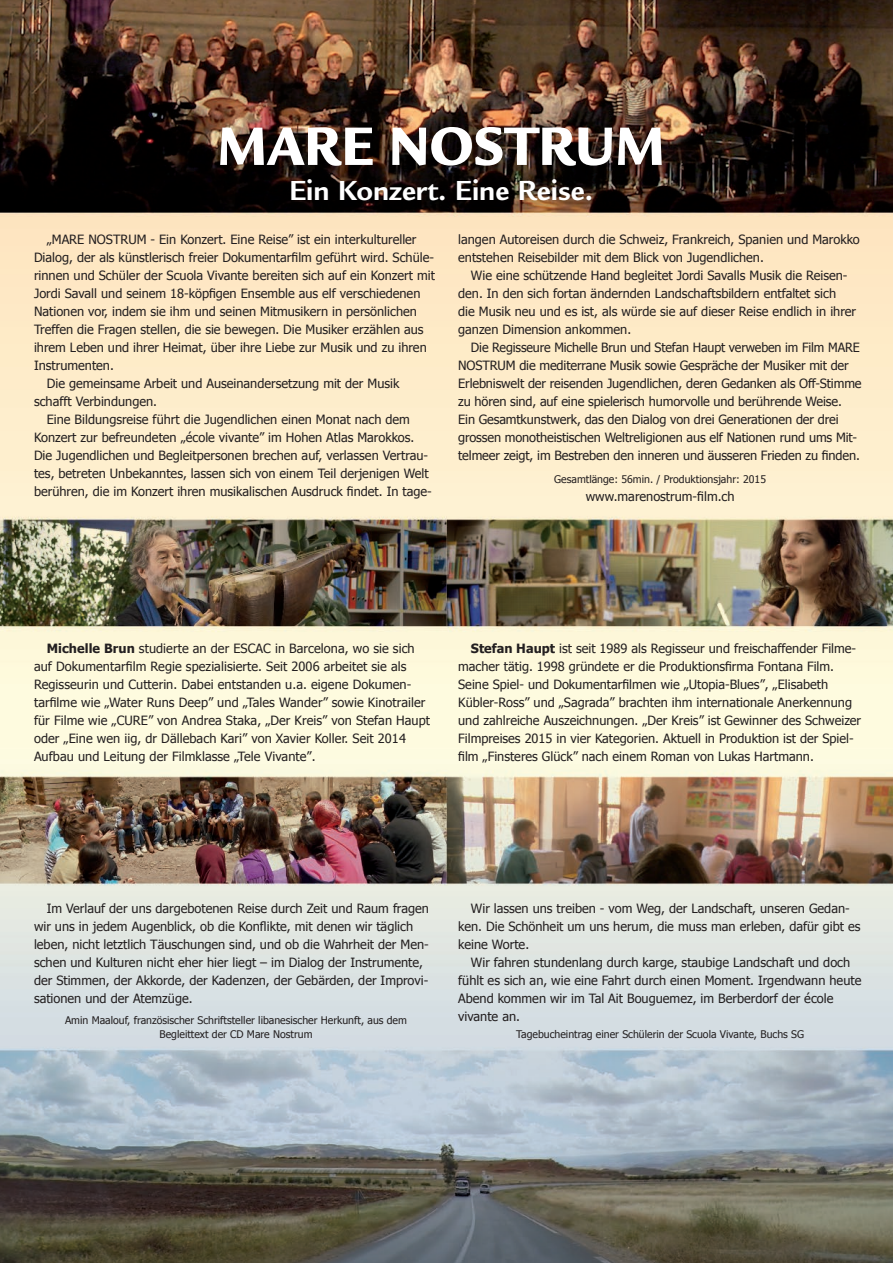
<style>
.page{position:relative;width:893px;height:1263px;background:#fff}
.page>*{position:absolute;margin:0;border:0;box-sizing:border-box;transform-origin:0 0}
.t1{font:900 58.8px "Legacy Sans Std";color:#fff;scale:.92 1}
.t2{font:700 30px "Legacy Sans Std";color:#fff}
.t3{font:12.75px/18px "Tahoma";color:#231f20}
.t4{font:10.5px "Tahoma";color:#231f20}
.s1{font-weight:700}
</style>
<div class="page">
<img style="left:0;top:0;width:893px;height:1263px">
<p class="t1" style="left:217px;top:111px;width:488px">MARE NOSTRUM</p>
<p class="t2" style="left:289px;top:173px;width:305px">Ein Konzert. Eine Reise.</p>
<p class="t3" style="left:34px;top:229px;width:402px;text-indent:13px">„MARE NOSTRUM - Ein Konzert. Eine Reiseˮ ist ein interkultureller Dialog, der als künstlerisch freier Dokumentarfilm geführt wird. Schüle&shy;rinnen und Schüler der Scuola Vivante bereiten sich auf ein Konzert mit Jordi Savall und seinem 18-köpfigen Ensemble aus elf verschiedenen Nationen vor, indem sie ihm und seinen Mitmusikern in persönlichen Treffen die Fragen stellen, die sie bewegen. Die Musiker erzählen aus ihrem Leben und ihrer Heimat, über ihre Liebe zur Musik und zu ihren Instrumenten.</p>
<p class="t3" style="left:34px;top:373px;width:367px;text-indent:13px">Die gemeinsame Arbeit und Auseinandersetzung mit der Musik schafft Verbindungen.</p>
<p class="t3" style="left:34px;top:409px;width:399px;text-indent:13px">Eine Bildungsreise führt die Jugendlichen einen Monat nach dem Konzert zur befreundeten „école vivanteˮ im Hohen Atlas Marokkos.<br>Die Jugendlichen und Begleitpersonen brechen auf, verlassen Vertrau&shy;tes, betreten Unbekanntes, lassen sich von einem Teil derjenigen Welt berühren, die im Konzert ihren musikalischen Ausdruck findet. In tage-</p>
<p class="t3" style="left:458px;top:229px;width:403px">langen Autoreisen durch die Schweiz, Frankreich, Spanien und Marokko entstehen Reisebilder mit dem Blick von Jugendlichen.</p>
<p class="t3" style="left:458px;top:265px;width:399px;text-indent:13px">Wie eine schützende Hand begleitet Jordi Savalls Musik die Reisen&shy;den. In den sich fortan ändernden Landschaftsbildern entfaltet sich<br>die Musik neu und es ist, als würde sie auf dieser Reise endlich in ihrer ganzen Dimension ankommen.</p>
<p class="t3" style="left:458px;top:337px;width:405px;text-indent:13px">Die Regisseure Michelle Brun und Stefan Haupt verweben im Film MARE NOSTRUM die mediterrane Musik sowie Gespräche der Musiker mit der Erlebniswelt der reisenden Jugendlichen, deren Gedanken als Off-Stimme zu hören sind, auf eine spielerisch humorvolle und berührende Weise.<br>Ein Gesamtkunstwerk, das den Dialog von drei Generationen der drei grossen monotheistischen Weltreligionen aus elf Nationen rund ums Mit&shy;telmeer zeigt, im Bestreben den inneren und äusseren Frieden zu finden.</p>
<p class="t4" style="left:554px;top:472px;width:213px">Gesamtlänge: 56min. / Produktionsjahr: 2015</p>
<p class="t3" style="left:586px;top:487px;width:150px">www.marenostrum-film.ch</p>
<p class="t3" style="left:47px;top:639px;width:369px"><span class="s1">Michelle Brun</span> studierte an der ESCAC in Barcelona, wo sie sich</p>
<p class="t3" style="left:34px;top:657px;width:374px">auf Dokumentarfilm Regie spezialisierte. Seit 2006 arbeitet sie als</p>
<p class="t3" style="left:34px;top:675px;width:398px">Regisseurin und Cutterin. Dabei entstanden u.a. eigene Dokumen&shy;tarfilme wie „Water Runs Deepˮ und „Tales Wanderˮ sowie Kinotrailer für Filme wie „CUREˮ von Andrea Staka, „Der Kreisˮ von Stefan Haupt oder „Eine wen iig, dr Dällebach Kariˮ von Xavier Koller. Seit 2014<br>Aufbau und Leitung der Filmklasse „Tele Vivanteˮ.</p>
<p class="t3" style="left:458px;top:639px;width:405px;text-indent:13px"><span class="s1">Stefan Haupt</span> ist seit 1989 als Regisseur und freischaffender Filme&shy;macher tätig. 1998 gründete er die Produktionsfirma Fontana Film.<br>Seine Spiel- und Dokumentarfilmen wie „Utopia-Bluesˮ, „Elisabeth Kübler-Rossˮ und „Sagradaˮ brachten ihm internationale Anerkennung und zahlreiche Auszeichnungen. „Der Kreisˮ ist Gewinner des Schweizer Filmpreises 2015 in vier Kategorien. Aktuell in Produktion ist der Spiel&shy;film „Finsteres Glückˮ nach einem Roman von Lukas Hartmann.</p>
<p class="t3" style="left:34px;top:899px;width:396px;text-indent:13px">Im Verlauf der uns dargebotenen Reise durch Zeit und Raum fragen wir uns in jedem Augenblick, ob die Konflikte, mit denen wir täglich leben, nicht letztlich Täuschungen sind, und ob die Wahrheit der Men&shy;schen und Kulturen nicht eher hier liegt – im Dialog der Instrumente, der Stimmen, der Akkorde, der Kadenzen, der Gebärden, der Improvi&shy;sationen und der Atemzüge.</p>
<p class="t4" style="left:65px;top:1013px;width:343px">Amin Maalouf, französischer Schriftsteller libanesischer Herkunft, aus dem</p>
<p class="t4" style="left:159px;top:1027px;width:154px">Begleittext der CD Mare Nostrum</p>
<p class="t3" style="left:458px;top:899px;width:404px;text-indent:13px">Wir lassen uns treiben - vom Weg, der Landschaft, unseren Gedan&shy;ken. Die Schönheit um uns herum, die muss man erleben, dafür gibt es keine Worte.</p>
<p class="t3" style="left:458px;top:953px;width:405px;text-indent:13px">Wir fahren stundenlang durch karge, staubige Landschaft und doch fühlt es sich an, wie eine Fahrt durch einen Moment. Irgendwann heute Abend kommen wir im Tal Ait Bouguemez, im Berberdorf der école vivante an.</p>
<p class="t4" style="left:516px;top:1027px;width:289px">Tagebucheintrag einer Schülerin der Scuola Vivante, Buchs SG</p>
</div>
